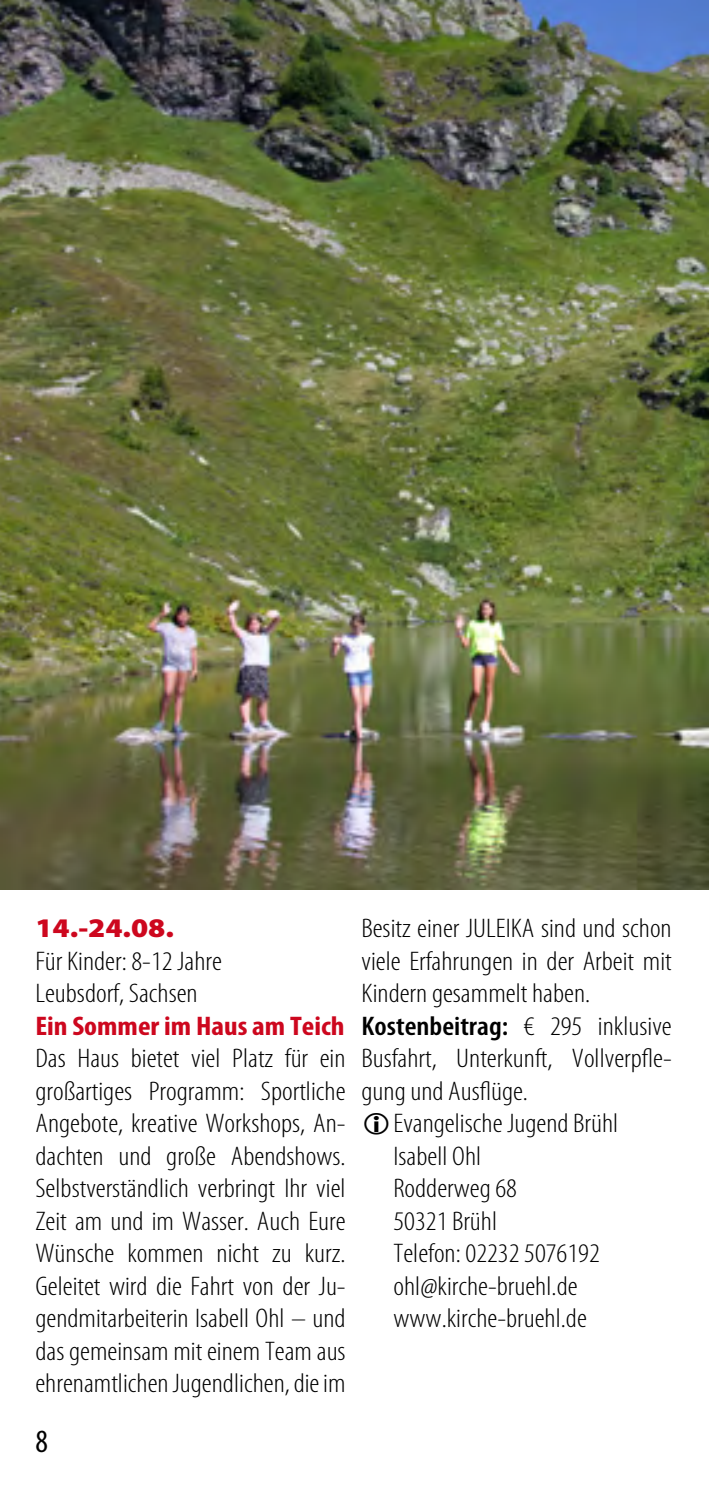
<style>
.page{position:relative;width:709px;height:1489px;background:#fff}
.page>*{position:absolute;margin:0;border:0;box-sizing:border-box;transform-origin:0 0}
.t1{font:condensed 32.5px "Myriad Pro";color:#000}
.t2{font:300 condensed 27px/32.5px "Myriad Pro";color:#000;scale:1.11 1}
.t3{font:600 condensed 27px "Myriad Pro";color:#000;scale:1.11 1}
.t4{font:700 condensed 27px "Myriad Pro";color:#cd071e;scale:1.11 1}
.t5{font:900 27px "Myriad Pro";color:#cd071e;scale:1.11 1}
.s1{font-weight:300}
</style>
<div class="page">
<img style="left:0;top:0;width:709px;height:889px">
<p class="t5" style="left:35px;top:912px;width:126px">14.-24.08.</p>
<p class="t2" style="left:35px;top:944px;width:170px">Für Kinder: 8-12 Jahre<br>Leubsdorf, Sachsen</p>
<p class="t4" style="left:35px;top:1008px;width:280px">Ein Sommer im Haus am Teich</p>
<p class="t2" style="left:35px;top:1041px;width:281px;text-align:justify">Das Haus bietet viel Platz für ein großartiges Programm: Sportliche Angebote, kreative Workshops, An&shy;dachten und große Abendshows.<br>Selbstverständlich verbringt Ihr viel Zeit am und im Wasser. Auch Eure Wünsche kommen nicht zu kurz.<br>Geleitet wird die Fahrt von der Ju&shy;gendmitarbeiterin Isabell Ohl – und das gemeinsam mit einem Team aus ehrenamtlichen Jugendlichen, die im</p>
<p class="t1" style="left:35px;top:1421px;width:14px">8</p>
<p class="t2" style="left:361px;top:911px;width:281px">Besitz einer JULEIKA sind und schon</p>
<p class="t2" style="left:361px;top:944px;width:281px">viele Erfahrungen in der Arbeit mit</p>
<p class="t2" style="left:361px;top:976px;width:207px">Kindern gesammelt haben.</p>
<p class="t3" style="left:361px;top:1009px;width:281px">Kostenbeitrag: <span class="s1">€ 295 inklusive</span></p>
<p class="t2" style="left:361px;top:1041px;width:281px">Busfahrt, Unterkunft, Vollverpfle-</p>
<p class="t2" style="left:361px;top:1074px;width:151px">gung und Ausflüge.</p>
<p class="t2" style="left:393px;top:1106px;width:204px">Evangelische Jugend Brühl</p>
<p class="t2" style="left:393px;top:1139px;width:81px">Isabell Ohl</p>
<p class="t2" style="left:393px;top:1171px;width:113px">Rodderweg 68</p>
<p class="t2" style="left:393px;top:1204px;width:95px">50321 Brühl</p>
<p class="t2" style="left:393px;top:1236px;width:187px">Telefon: 02232 5076192</p>
<p class="t2" style="left:393px;top:1269px;width:167px">ohl@kirche-bruehl.de</p>
<p class="t2" style="left:393px;top:1301px;width:176px">www.kirche-bruehl.de</p>
</div>
